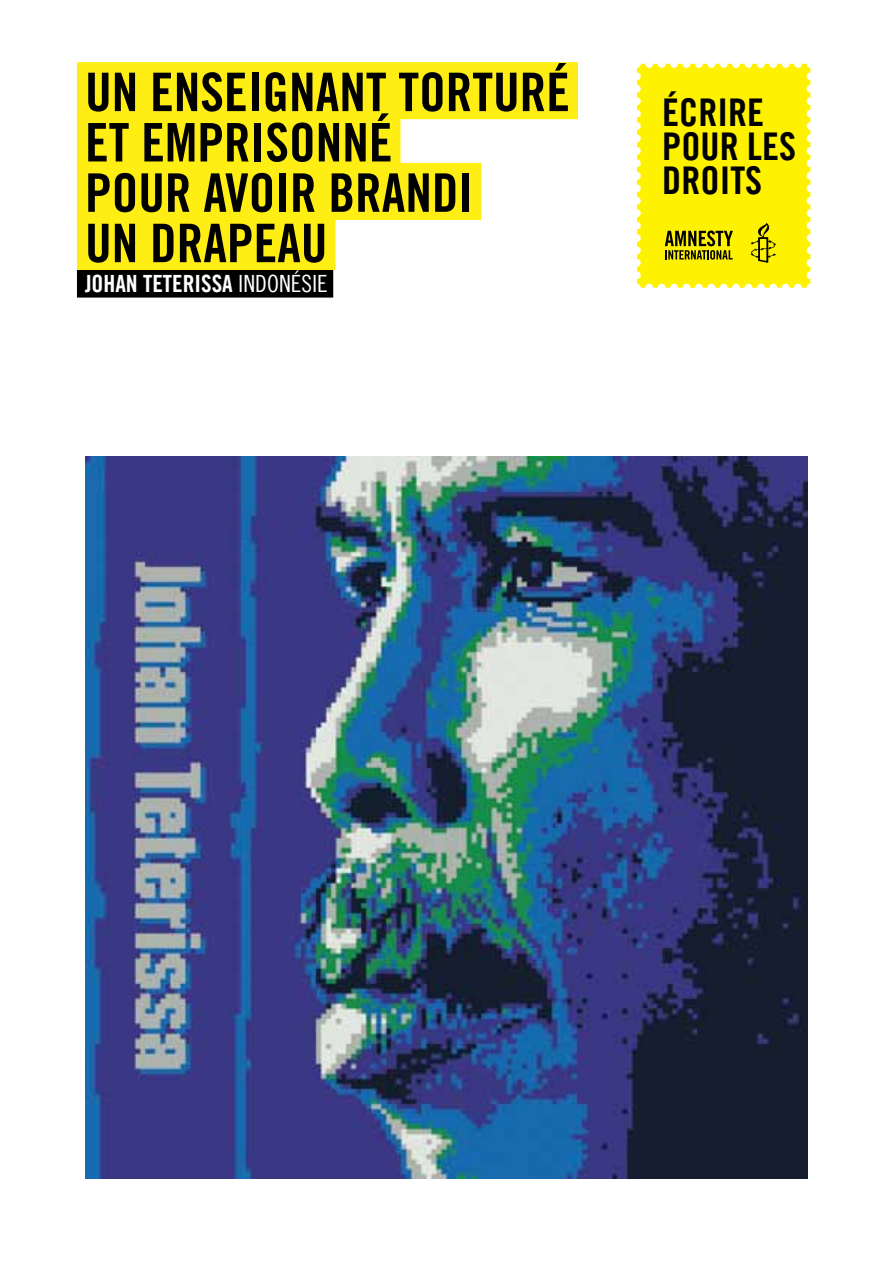
<style>
.page{position:relative;width:893px;height:1263px;background:#fff}
.page>*{position:absolute;margin:0;border:0;box-sizing:border-box;transform-origin:0 0}
.t1{font:53.25px/50.4px "Amnesty Trade Gothic Bd Cn 20";color:#000}
.t2{font:38.25px/34.5px "Amnesty Trade Gothic Bd Cn 20";color:#000}
.t3{font:23.7px "Amnesty Trade Gothic Bd Cn 20";color:#fff}
.s1{font-family:"Amnesty Trade Gothic Cn 18"}
</style>
<div class="page">
<svg style="left:637px;top:64px;width:173px;height:224px;background:#f7eb09"></svg>
<div style="left:77px;top:62px;width:501px;height:57px;background:#ffee14"></div>
<div style="left:77px;top:113px;width:324px;height:57px;background:#ffee14"></div>
<div style="left:77px;top:163px;width:404px;height:57px;background:#ffee14"></div>
<div style="left:77px;top:213px;width:258px;height:57px;background:#ffee14"></div>
<div style="left:77px;top:270px;width:256px;height:28px;background:#000"></div>
<img style="left:85px;top:456px;width:723px;height:723px">
<p class="t1" style="left:85px;top:67px;width:486px">UN ENSEIGNANT TORTURÉ<br>ET EMPRISONNÉ<br>POUR AVOIR BRANDI<br>UN DRAPEAU</p>
<p class="t3" style="left:85px;top:269px;width:244px">JOHAN TETERISSA <span class="s1">INDONÉSIE</span></p>
<p class="t2" style="left:662px;top:94px;width:135px">ÉCRIRE<br>POUR LES<br>DROITS</p>
</div>
